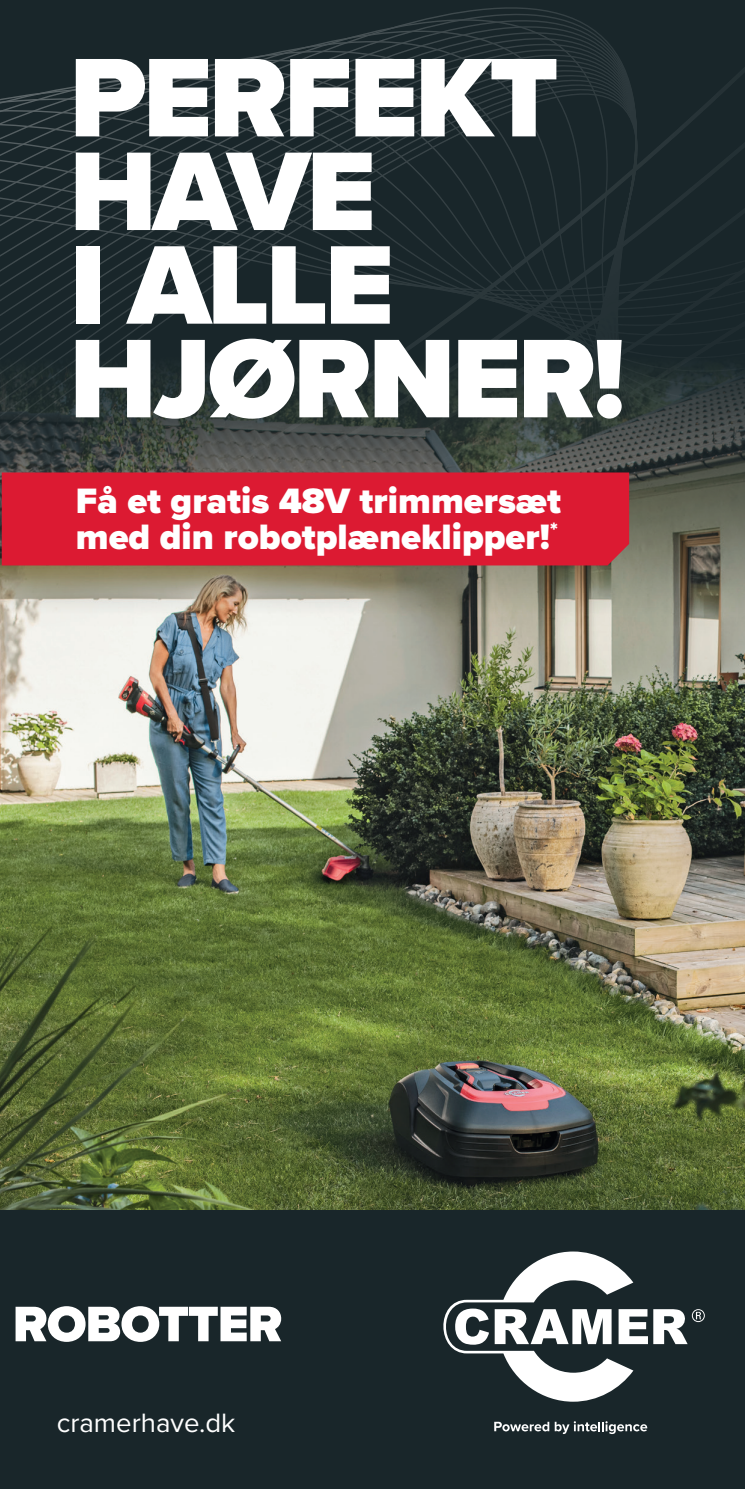
<style>
.page{position:relative;width:745px;height:1489px;background:#fff}
.page>*{position:absolute;margin:0;border:0;box-sizing:border-box;transform-origin:0 0}
.t1{font:900 116px/93.5px "Proxima Nova";letter-spacing:-.03em;color:#fff}
.t2{font:900 51.75px "Proxima Nova";letter-spacing:-.02em;color:#fff}
.t3{font:900 36.5px/36.5px "Proxima Nova";color:#fff}
.t4{font:27.5px "Proxima Nova";color:#fff}
</style>
<div class="page">
<img style="left:1px;top:625px;width:743px;height:585px">
<svg style="left:0;top:0;width:744px;height:617px;background:#303a3a"></svg>
<div style="left:0;top:1210px;width:744px;height:278px;background:#19262a"></div>
<div style="left:2px;top:472px;width:626px;height:93px;background:#dc1a32"></div>
<svg style="left:443px;top:1251px;width:204px;height:150px"></svg>
<svg style="left:653px;top:1309px;width:51px;height:34px"></svg>
<svg style="left:494px;top:1421px;width:152px;height:12px"></svg>
<p class="t1" style="left:69px;top:50px;width:557px">PERFEKT<br>HAVE<br>I ALLE<br>HJØRNER!</p>
<p class="t3" style="left:76px;top:482px;width:486px">Få et gratis 48V trimmersæt med din robotplæneklipper!<sup>*</sup></p>
<p class="t2" style="left:13px;top:1285px;width:271px">ROBOTTER</p>
<p class="t4" style="left:57px;top:1402px;width:180px">cramerhave.dk</p>
</div>
